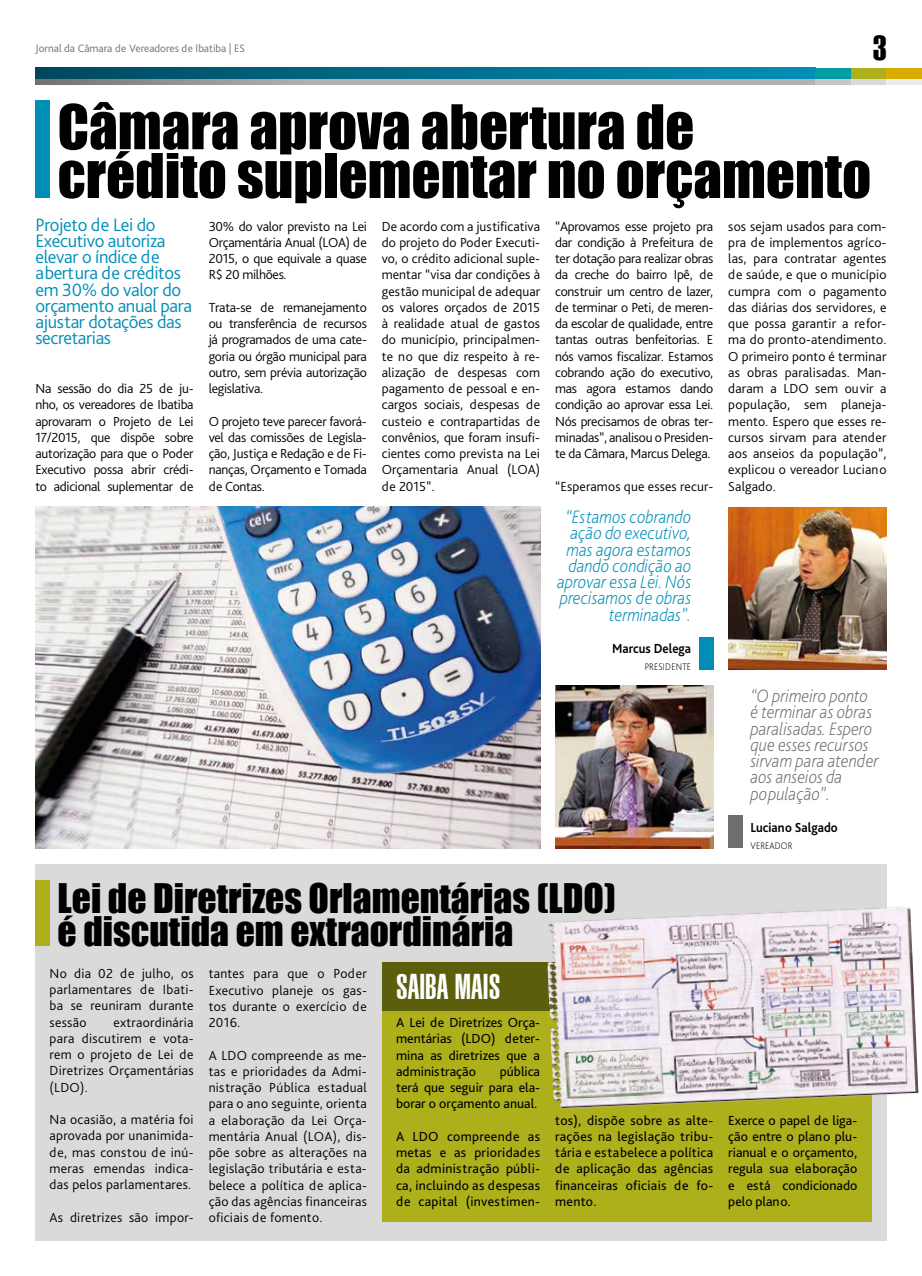
<style>
.page{position:relative;width:922px;height:1276px;background:#fff}
.page>*{position:absolute;margin:0;border:0;box-sizing:border-box;transform-origin:0 0}
.t1{font:56.88px/48.8px "Impact";color:#000}
.t2{font:37.5px/32.5px "Impact";color:#000}
.t3{font:35.38px "Haettenschweiler";color:#000}
.t4{font:900 extra-condensed 35px "Helvetica";color:#fff}
.t5{font:300 18.75px/16.2px "Bliss Pro";letter-spacing:-.02em;color:#008eb7}
.t6{font:italic 200 18.75px/16.2px "Bliss Pro";color:#008eb7;text-align:right;scale:.92 1}
.t7{font:italic 200 18.75px/16.2px "Bliss Pro";color:#706f6f;scale:.92 1}
.t8{font:300 13.75px/16.2px "Bliss Pro";letter-spacing:.01em;color:#000;text-align:justify}
.t9{font:13.75px/16.2px "Bliss Pro";color:#000;text-align:justify}
.t10{font:700 13.75px "Bliss Pro";color:#000;scale:.92 1}
.t11{font:300 11.25px "Bliss Pro";color:#706f6f}
.t12{font:200 10px "Bliss Pro";letter-spacing:.015em;color:#000;scale:.92 1}
</style>
<div class="page">
<div style="left:35px;top:864px;width:851px;height:376px;background:#dadada"></div>
<div style="left:382px;top:1010px;width:489px;height:212px;background:#adaf1b"></div>
<svg style="left:35px;top:79px;width:780px;height:5px;background:#a6a6a6"></svg>
<svg style="left:35px;top:68px;width:780px;height:11px;background:#006c8b"></svg>
<div style="left:815px;top:79px;width:35px;height:5px;background:#c6c6c6"></div>
<div style="left:850px;top:79px;width:36px;height:5px;background:#dadada"></div>
<div style="left:886px;top:79px;width:35px;height:5px;background:#ededed"></div>
<div style="left:850px;top:68px;width:36px;height:11px;background:#adaf1b"></div>
<div style="left:886px;top:68px;width:35px;height:11px;background:#d7ae00"></div>
<div style="left:815px;top:68px;width:35px;height:11px;background:#009ba4"></div>
<div style="left:35px;top:100px;width:15px;height:98px;background:#008eb7"></div>
<div style="left:35px;top:880px;width:15px;height:65px;background:#adaf1b"></div>
<img style="left:35px;top:507px;width:505px;height:341px">
<div style="left:382px;top:962px;width:489px;height:48px;background:#5b5f0b"></div>
<img style="left:545px;top:906px;width:373px;height:204px">
<img style="left:728px;top:507px;width:158px;height:162px">
<img style="left:555px;top:686px;width:158px;height:162px">
<div style="left:699px;top:637px;width:14px;height:32px;background:#008eb7"></div>
<div style="left:728px;top:815px;width:14px;height:33px;background:#706f6f"></div>
<p class="t11" style="left:35px;top:41px;width:211px">Jornal da Câmara de Vereadores de Ibatiba | ES</p>
<h3 class="t3" style="left:873px;top:24px;width:15px">3</h3>
<h1 class="t1" style="left:58px;top:101px;width:814px">Câmara aprova abertura de crédito suplementar no orçamento</h1>
<p class="t8" style="left:382px;top:217px;width:160px">De acordo com a justificativa do projeto do Poder Executi&shy;vo, o crédito adicional suple&shy;mentar “visa dar condições à gestão municipal de adequar os valores orçados de 2015 à realidade atual de gastos do município, principalmen&shy;te no que diz respeito à re&shy;alização de despesas com pagamento de pessoal e en&shy;cargos sociais, despesas de custeio e contrapartidas de convênios, que foram insufi&shy;cientes como prevista na Lei Orçamentaria Anual (LOA) de 2015”.</p>
<h3 class="t5" style="left:35px;top:216px;width:158px">Projeto de Lei do<br>Executivo autoriza elevar o índice de abertura de créditos em 30% do valor do orçamento anual para ajustar dotações das secretarias</h3>
<p class="t8" style="left:35px;top:380px;width:160px">Na sessão do dia 25 de ju&shy;nho, os vereadores de Ibatiba aprovaram o Projeto de Lei 17/2015, que dispõe sobre autorização para que o Poder Executivo possa abrir crédi&shy;to adicional suplementar de</p>
<p class="t8" style="left:555px;top:217px;width:160px">“Aprovamos esse projeto pra dar condição à Prefeitura de ter dotação para realizar obras da creche do bairro Ipê, de construir um centro de lazer, de terminar o Peti, de meren&shy;da escolar de qualidade, entre tantas outras benfeitorias. E nós vamos fiscalizar. Estamos cobrando ação do executivo, mas agora estamos dando condição ao aprovar essa Lei.<br>Nós precisamos de obras ter&shy;minadas”, analisou o Presiden&shy;te da Câmara, Marcus Delega.</p>
<p class="t8" style="left:555px;top:477px;width:160px">“Esperamos que esses recur-</p>
<p class="t8" style="left:209px;top:217px;width:160px">30% do valor previsto na Lei Orçamentária Anual (LOA) de 2015, o que equivale a quase R$ 20 milhões.</p>
<p class="t8" style="left:209px;top:299px;width:160px">Trata-se de remanejamento ou transferência de recursos já programados de uma cate&shy;goria ou órgão municipal para outro, sem prévia autorização legislativa.</p>
<p class="t8" style="left:209px;top:412px;width:160px">O projeto teve parecer favorá&shy;vel das comissões de Legisla&shy;ção, Justiça e Redação e de Fi&shy;nanças, Orçamento e Tomada de Contas.</p>
<p class="t8" style="left:728px;top:217px;width:160px">sos sejam usados para com&shy;pra de implementos agríco&shy;las, para contratar agentes de saúde, e que o município cumpra com o pagamento das diárias dos servidores, e que possa garantir a refor&shy;ma do pronto-atendimento.<br>O primeiro ponto é terminar as obras paralisadas. Man&shy;daram a LDO sem ouvir a população, sem planeja&shy;mento. Espero que esses re&shy;cursos sirvam para atender aos anseios da população”, explicou o vereador Luciano Salgado.</p>
<h3 class="t6" style="left:557px;top:508px;width:147px">“Estamos cobrando ação do executivo, mas agora estamos dando condição ao aprovar essa Lei. Nós precisamos de obras terminadas”.</h3>
<p class="t10" style="left:612px;top:640px;width:87px">Marcus Delega</p>
<p class="t12" style="left:644px;top:660px;width:52px">PRESIDENTE</p>
<h2 class="t2" style="left:58px;top:881px;width:559px">Lei de Diretrizes Orlamentárias (LDO) é discutida em extraordinária</h2>
<p class="t8" style="left:50px;top:964px;width:145px">No dia 02 de julho, os parlamentares de Ibati&shy;ba se reuniram durante sessão</p>
<p class="t8" style="left:209px;top:965px;width:160px">tantes para que o Poder Executivo planeje os gas&shy;tos durante o exercício de 2016.</p>
<p class="t8" style="left:209px;top:1046px;width:160px">A LDO compreende as me&shy;tas e prioridades da Admi&shy;nistração Pública estadual para o ano seguinte, orienta a elaboração da Lei Orça&shy;mentária Anual (LOA), dis&shy;põe sobre as alterações na legislação tributária e esta&shy;belece a política de aplica&shy;ção das agências financeiras oficiais de fomento.</p>
<h3 class="t4" style="left:396px;top:966px;width:86px">SAIBA MAIS</h3>
<p class="t8" style="left:50px;top:1013px;width:145px;text-indent:64px">extraordinária para discutirem e vota&shy;rem o projeto de Lei de Diretrizes Orçamentárias (LDO).</p>
<p class="t8" style="left:50px;top:1111px;width:145px">Na ocasião, a matéria foi aprovada por unanimida&shy;de, mas constou de inú&shy;meras emendas indica&shy;das pelos parlamentares.</p>
<p class="t8" style="left:50px;top:1208px;width:145px">As diretrizes são impor-</p>
<p class="t9" style="left:396px;top:1014px;width:145px">A Lei de Diretrizes Orça&shy;mentárias (LDO) deter&shy;mina as diretrizes que a administração</p>
<p class="t9" style="left:396px;top:1062px;width:145px;text-indent:104px">pública terá que seguir para ela&shy;borar o orçamento anual.</p>
<p class="t9" style="left:396px;top:1127px;width:145px">A LDO compreende as metas e as prioridades da administração públi&shy;ca, incluindo as despesas de capital (investimen-</p>
<p class="t9" style="left:555px;top:1111px;width:160px">tos), dispõe sobre as alte&shy;rações na legislação tribu&shy;tária e estabelece a política de aplicação das agências financeiras oficiais de fo&shy;mento.</p>
<h3 class="t7" style="left:750px;top:687px;width:141px">“O primeiro ponto é terminar as obras paralisadas. Espero que esses recursos sirvam para atender aos anseios da população”.</h3>
<p class="t10" style="left:750px;top:819px;width:96px">Luciano Salgado</p>
<p class="t12" style="left:750px;top:839px;width:47px">VEREADOR</p>
<p class="t9" style="left:728px;top:1111px;width:130px">Exerce o papel de liga&shy;ção entre o plano plu&shy;rianual e o orçamento, regula sua elaboração e está condicionado pelo plano.</p>
</div>
